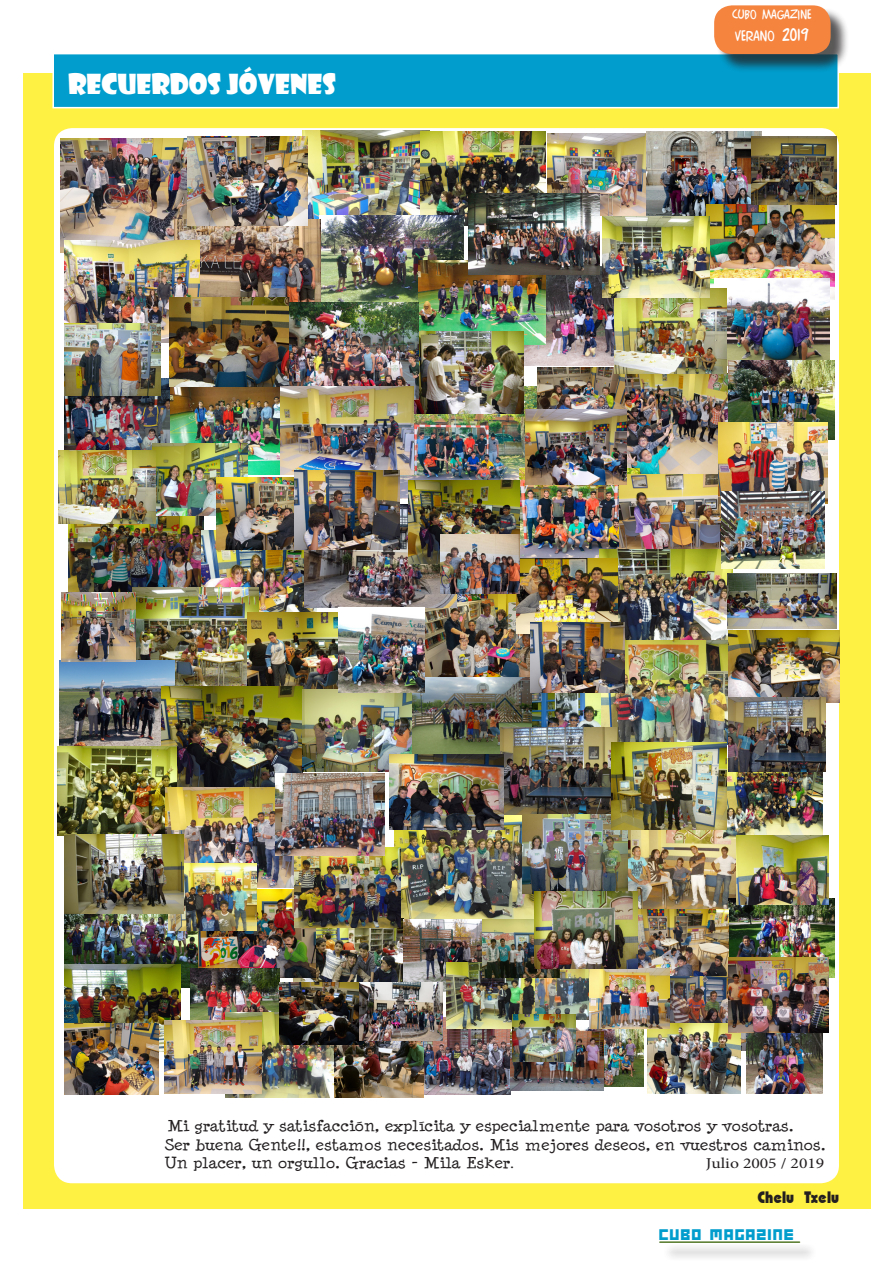
<style>
.page{position:relative;width:893px;height:1263px;background:#fff}
.page>*{position:absolute;margin:0;border:0;box-sizing:border-box;transform-origin:0 0}
.t1{font:27px "Showcard Gothic";color:#fff}
.t2{font:900 16.5px "Bordeaux";color:#231f20;scale:.9 1}
.t3{font:15px/18.3px "Minya Nouvelle";color:#231f20;scale:1.17 1}
.t4{font:15px "Minion Pro";color:#231f20;scale:1.17 1}
.t5{font:15px "Comix";color:#fff}
.t6{font:13.5px "GA Ufontcube B";color:#009dcd}
.t7{font:13.5px "Comix";color:#fff}
.s1{font-size:18px}
.s2{font-family:"Minion Pro"}
</style>
<div class="page">
<div style="left:23px;top:74px;width:847px;height:1135px;background:#fff044"></div>
<div style="left:52px;top:53px;width:787px;height:55px;background:#009dcd;border:2px solid #fff"></div>
<div style="left:54px;top:128px;width:785px;height:1055px;background:#fff;border-radius:18px"></div>
<img style="left:60px;top:139px;width:128px;height:113px">
<img style="left:302px;top:131px;width:128px;height:88px">
<img style="left:421px;top:132px;width:125px;height:93px">
<img style="left:547px;top:134px;width:99px;height:82px">
<img style="left:646px;top:132px;width:115px;height:84px">
<img style="left:707px;top:204px;width:127px;height:96px">
<img style="left:523px;top:266px;width:91px;height:100px">
<img style="left:320px;top:216px;width:144px;height:87px">
<img style="left:174px;top:219px;width:147px;height:84px">
<img style="left:64px;top:240px;width:136px;height:102px">
<img style="left:64px;top:378px;width:106px;height:73px">
<img style="left:170px;top:387px;width:111px;height:88px">
<img style="left:418px;top:260px;width:127px;height:85px">
<img style="left:624px;top:373px;width:104px;height:102px">
<img style="left:68px;top:515px;width:136px;height:78px">
<img style="left:202px;top:530px;width:115px;height:82px">
<img style="left:400px;top:387px;width:138px;height:111px">
<img style="left:519px;top:468px;width:120px;height:90px">
<img style="left:619px;top:475px;width:103px;height:74px">
<img style="left:424px;top:593px;width:107px;height:84px">
<img style="left:600px;top:549px;width:133px;height:92px">
<img style="left:132px;top:587px;width:127px;height:98px">
<img style="left:248px;top:612px;width:90px;height:78px">
<img style="left:60px;top:660px;width:114px;height:86px">
<img style="left:532px;top:692px;width:70px;height:35px">
<img style="left:412px;top:677px;width:120px;height:78px">
<img style="left:602px;top:641px;width:127px;height:103px">
<img style="left:162px;top:686px;width:141px;height:101px">
<img style="left:57px;top:746px;width:120px;height:90px">
<img style="left:395px;top:814px;width:149px;height:106px">
<img style="left:166px;top:787px;width:128px;height:100px">
<img style="left:64px;top:913px;width:134px;height:74px">
<img style="left:714px;top:279px;width:116px;height:87px">
<img style="left:727px;top:573px;width:110px;height:55px">
<img style="left:628px;top:829px;width:109px;height:84px">
<img style="left:293px;top:918px;width:110px;height:64px">
<img style="left:403px;top:920px;width:80px;height:72px">
<img style="left:723px;top:758px;width:100px;height:80px">
<img style="left:534px;top:968px;width:55px;height:52px">
<img style="left:198px;top:889px;width:118px;height:88px">
<img style="left:729px;top:898px;width:106px;height:79px">
<img style="left:576px;top:1027px;width:68px;height:59px">
<img style="left:728px;top:360px;width:106px;height:80px">
<img style="left:191px;top:968px;width:88px;height:53px">
<img style="left:424px;top:1017px;width:87px;height:77px">
<img style="left:305px;top:504px;width:151px;height:103px">
<img style="left:517px;top:558px;width:100px;height:76px">
<img style="left:729px;top:630px;width:110px;height:72px">
<img style="left:737px;top:836px;width:91px;height:68px">
<img style="left:303px;top:690px;width:109px;height:81px">
<img style="left:294px;top:847px;width:107px;height:80px">
<img style="left:64px;top:964px;width:116px;height:87px">
<img style="left:538px;top:367px;width:86px;height:43px">
<img style="left:188px;top:136px;width:119px;height:90px">
<img style="left:638px;top:910px;width:90px;height:66px">
<img style="left:333px;top:1040px;width:91px;height:57px">
<img style="left:669px;top:976px;width:77px;height:74px">
<img style="left:226px;top:1012px;width:107px;height:86px">
<img style="left:719px;top:422px;width:109px;height:82px">
<img style="left:722px;top:491px;width:103px;height:78px">
<img style="left:746px;top:1033px;width:77px;height:60px">
<img style="left:614px;top:289px;width:112px;height:84px">
<img style="left:170px;top:297px;width:119px;height:90px">
<img style="left:647px;top:1024px;width:93px;height:69px">
<img style="left:501px;top:727px;width:116px;height:87px">
<img style="left:728px;top:698px;width:98px;height:73px">
<img style="left:531px;top:623px;width:93px;height:69px">
<img style="left:511px;top:1032px;width:92px;height:58px">
<img style="left:414px;top:331px;width:109px;height:82px">
<img style="left:64px;top:323px;width:97px;height:73px">
<img style="left:152px;top:443px;width:96px;height:72px">
<img style="left:408px;top:480px;width:111px;height:84px">
<img style="left:169px;top:864px;width:88px;height:66px">
<img style="left:446px;top:962px;width:88px;height:66px">
<img style="left:589px;top:968px;width:80px;height:60px">
<img style="left:483px;top:920px;width:77px;height:57px">
<img style="left:64px;top:1024px;width:94px;height:70px">
<div style="left:662px;top:1244px;width:156px;height:17px;background:#f0f0f0"></div>
<hr style="left:660px;top:1241px;width:139px;height:2px;background:#537727">
<img style="left:469px;top:194px;width:131px;height:80px">
<img style="left:289px;top:303px;width:129px;height:96px">
<img style="left:281px;top:387px;width:133px;height:88px">
<img style="left:602px;top:216px;width:108px;height:81px">
<img style="left:751px;top:136px;width:85px;height:68px">
<img style="left:338px;top:614px;width:86px;height:78px">
<img style="left:389px;top:755px;width:115px;height:74px">
<img style="left:276px;top:774px;width:109px;height:82px">
<img style="left:280px;top:982px;width:84px;height:63px">
<img style="left:513px;top:1014px;width:63px;height:47px">
<img style="left:522px;top:815px;width:106px;height:79px">
<img style="left:728px;top:957px;width:101px;height:76px">
<img style="left:441px;top:534px;width:79px;height:59px">
<img style="left:526px;top:410px;width:100px;height:75px">
<img style="left:216px;top:477px;width:79px;height:72px">
<img style="left:61px;top:593px;width:75px;height:68px">
<img style="left:59px;top:451px;width:96px;height:72px">
<img style="left:295px;top:470px;width:105px;height:79px">
<img style="left:64px;top:834px;width:119px;height:79px">
<img style="left:165px;top:1021px;width:96px;height:72px">
<img style="left:360px;top:982px;width:82px;height:58px">
<img style="left:534px;top:891px;width:104px;height:77px">
<img style="left:611px;top:742px;width:116px;height:87px">
<div style="left:716px;top:8px;width:133px;height:65px;background:#231f20;opacity:.75"></div>
<div style="left:714px;top:5px;width:117px;height:49px;background:#f5843f;border-radius:18px"></div>
<p class="t1" style="left:68px;top:66px;width:269px">RECUERDOS JÓVENES</p>
<p class="t7" style="left:733px;top:7px;width:80px">CUBO MAGAZINE</p>
<p class="t5" style="left:735px;top:27px;width:75px">VERANO <span class="s1">2019</span></p>
<p class="t3" style="left:164px;top:1117px;width:567px">Mi gratitud y satisfacción, explícita y especialmente para vosotros y vosotras.<br>Ser buena Gente!!, estamos necesitados. Mis mejores deseos, en vuestros caminos.<br>Un placer, un orgullo. Gracias - Mila Esker<span class="s2">.</span></p>
<p class="t4" style="left:706px;top:1153px;width:103px">Julio 2005 / 2019</p>
<p class="t2" style="left:757px;top:1188px;width:92px">Chelu Txelu</p>
<p class="t6" style="left:660px;top:1229px;width:137px">CUBO MAGAZINE</p>
</div>
